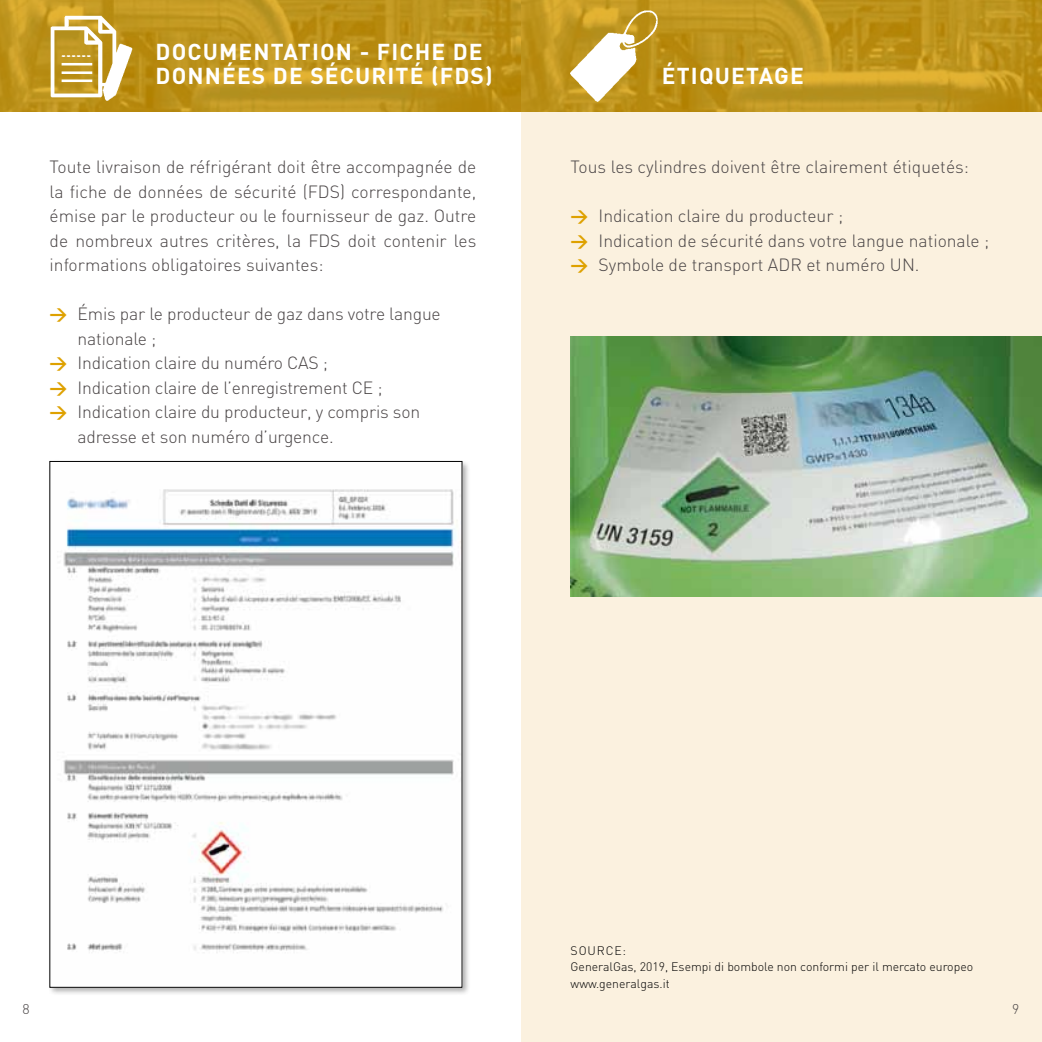
<style>
.page{position:relative;width:1042px;height:1042px;background:#fff}
.page>*{position:absolute;margin:0;border:0;box-sizing:border-box;transform-origin:0 0}
.t1{font:700 22.75px "DIN";letter-spacing:.05em;color:#fff}
.t2{font:300 17.5px/24.5px "DIN";letter-spacing:-.01em;color:#494445}
.t3{font:300 14px "DIN";color:#494445}
.t4{font:300 12.25px/16.3px "DIN";color:#000}
.s1{font-weight:700;color:#dea100}
</style>
<div class="page">
<div style="left:521px;top:0;width:521px;height:1042px;background:#fbf1df"></div>
<svg style="left:521px;top:0;width:521px;height:111px;background:#bf951d"></svg>
<img style="left:570px;top:337px;width:472px;height:260px">
<svg style="left:0;top:0;width:521px;height:111px;background:#bf951d"></svg>
<div style="left:48px;top:459px;width:423px;height:537px;background:#000;opacity:.31"></div>
<img style="left:52px;top:463px;width:408px;height:522px">
<img style="left:566px;top:0;width:96px;height:104px">
<img style="left:41px;top:10px;width:95px;height:94px">
<h1 class="t1" style="left:156px;top:37px;width:49px">DOCUME</h1>
<h1 class="t1" style="left:253px;top:37px;width:162px">NTATION - FICHE</h1>
<h1 class="t1" style="left:453px;top:37px;width:15px">DE</h1>
<h1 class="t1" style="left:156px;top:61px;width:81px">DONNÉES</h1>
<h1 class="t1" style="left:273px;top:61px;width:54px">DE SÉCUR</h1>
<h1 class="t1" style="left:387px;top:61px;width:68px">ITÉ (FDS</h1>
<h1 class="t1" style="left:485px;top:61px;width:9px">)</h1>
<h1 class="t1" style="left:662px;top:61px;width:53px">ÉTIQUETAGE</h1>
<p class="t2" style="left:50px;top:155px;width:428px;text-align:justify">Toute livraison de réfrigérant doit être accompagnée de la fiche de données de sécurité (FDS) correspondante, émise par le producteur ou le fournisseur de gaz. Outre de nombreux autres critères, la FDS doit contenir les informations obligatoires suivantes:</p>
<p class="t2" style="left:50px;top:302px;width:393px"><span class="s1">&gt;</span> Émis par le producteur de gaz dans votre langue</p>
<p class="t2" style="left:78px;top:326px;width:80px">nationale ;</p>
<p class="t2" style="left:50px;top:351px;width:280px"><span class="s1">&gt;</span> Indication claire du numéro CAS ;</p>
<p class="t2" style="left:50px;top:375px;width:334px"><span class="s1">&gt;</span> Indication claire de l’enregistrement CE ;</p>
<p class="t2" style="left:50px;top:400px;width:372px"><span class="s1">&gt;</span> Indication claire du producteur, y compris son</p>
<p class="t2" style="left:78px;top:424px;width:257px">adresse et son numéro d’urgence.</p>
<p class="t2" style="left:570px;top:155px;width:400px">Tous les cylindres doivent être clairement étiquetés:</p>
<p class="t2" style="left:570px;top:204px;width:420px"><span class="s1">&gt;</span> Indication claire du producteur ;<br><span class="s1">&gt;</span> Indication de sécurité dans votre langue nationale ; <span class="s1">&gt;</span> Symbole de transport ADR et numéro UN.</p>
<p class="t4" style="left:570px;top:942px;width:18px">Source</p>
<p class="t4" style="left:570px;top:942px;width:404px;text-indent:52px">:<br>GeneralGas, 2019, Esempi di bombole non conformi per il mercato europeo www.generalgas.it</p>
<p class="t3" style="left:23px;top:1000px;width:9px">8</p>
<p class="t3" style="left:1012px;top:1000px;width:9px">9</p>
</div>
